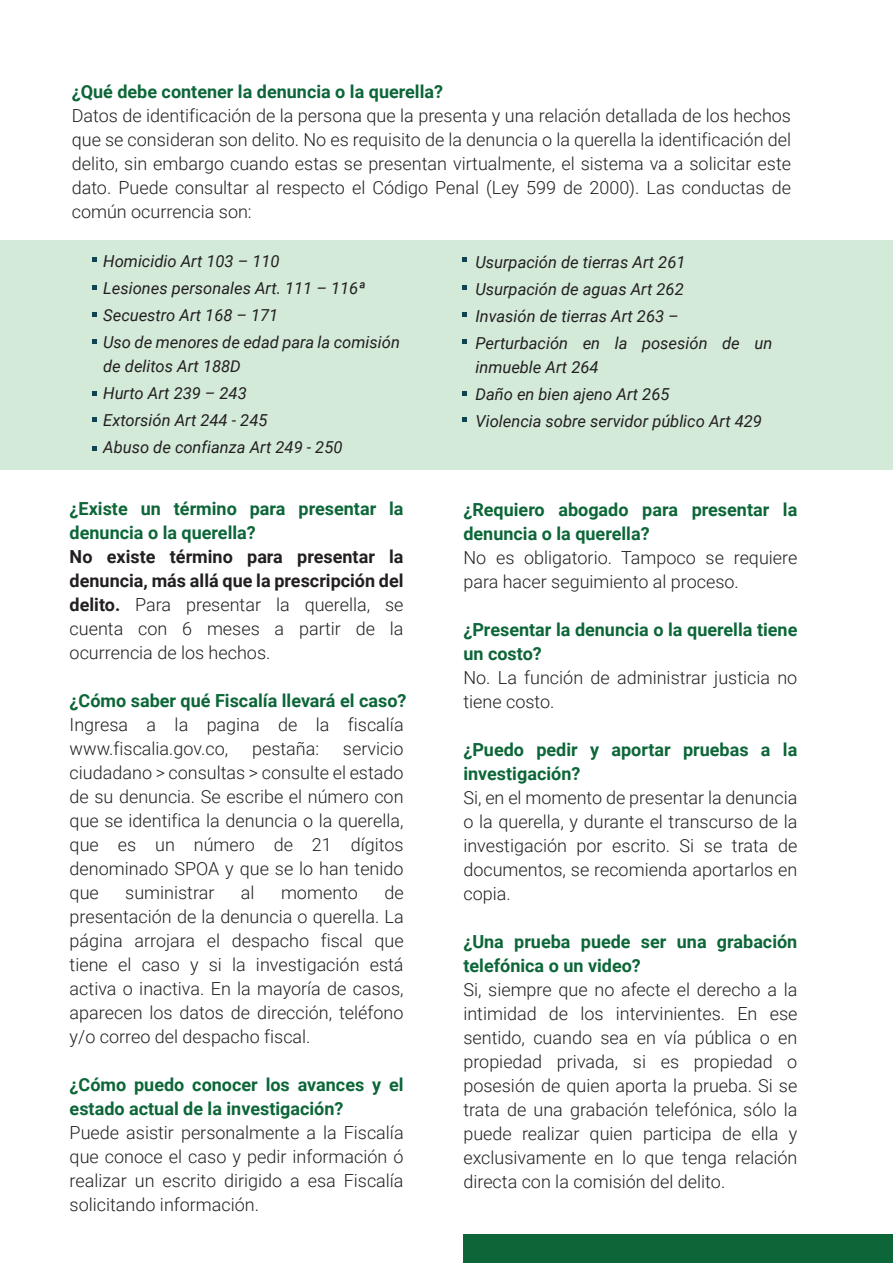
<style>
.page{position:relative;width:893px;height:1263px;background:#fff}
.page>*{position:absolute;margin:0;border:0;box-sizing:border-box;transform-origin:0 0}
.t1{font:300 18px/24px "Roboto";color:#231f20;text-align:justify}
.t2{font:700 18px/24px "Roboto";color:#0c6638}
.t3{font:italic 16.5px/27px "Roboto";color:#231f20}
.s1{font-weight:700}
</style>
<div class="page">
<div style="left:0;top:240px;width:893px;height:230px;background:#d3ead9"></div>
<div style="left:464px;top:1235px;width:429px;height:28px;background:#0c6638"></div>
<svg style="left:93px;top:257px;width:4px;height:5px"></svg>
<svg style="left:93px;top:285px;width:4px;height:4px"></svg>
<svg style="left:93px;top:312px;width:4px;height:4px"></svg>
<svg style="left:93px;top:340px;width:4px;height:4px"></svg>
<svg style="left:93px;top:418px;width:4px;height:4px"></svg>
<svg style="left:93px;top:391px;width:4px;height:4px"></svg>
<svg style="left:93px;top:447px;width:4px;height:4px"></svg>
<svg style="left:462px;top:257px;width:5px;height:5px"></svg>
<svg style="left:462px;top:285px;width:5px;height:4px"></svg>
<svg style="left:462px;top:312px;width:5px;height:4px"></svg>
<svg style="left:462px;top:340px;width:5px;height:4px"></svg>
<svg style="left:462px;top:418px;width:5px;height:4px"></svg>
<svg style="left:462px;top:391px;width:5px;height:4px"></svg>
<p class="t2" style="left:72px;top:79px;width:373px">¿Qué debe contener la denuncia o la querella?</p>
<p class="t1" style="left:72px;top:103px;width:721px">Datos de identificación de la persona que la presenta y una relación detallada de los hechos que se consideran son delito. No es requisito de la denuncia o la querella la identificación del delito, sin embargo cuando estas se presentan virtualmente, el sistema va a solicitar este dato. Puede consultar al respecto el Código Penal (Ley 599 de 2000). Las conductas de común ocurrencia son:</p>
<p class="t3" style="left:103px;top:247px;width:298px">Homicidio Art 103 – 110<br>Lesiones personales Art. 111 – 116ª<br>Secuestro Art 168 – 171<br>Uso de menores de edad para la comisión</p>
<p class="t3" style="left:103px;top:351px;width:241px">de delitos Art 188D<br>Hurto Art 239 – 243<br>Extorsión Art 244 - 245<br>Abuso de confianza Art 249 - 250</p>
<p class="t3" style="left:475px;top:248px;width:298px">Usurpación de tierras Art 261<br>Usurpación de aguas Art 262<br>Invasión de tierras Art 263 –<br>Perturbación en la posesión de un</p>
<p class="t3" style="left:475px;top:353px;width:288px">inmueble Art 264<br>Daño en bien ajeno Art 265<br>Violencia sobre servidor público Art 429</p>
<p class="t2" style="left:70px;top:496px;width:335px">¿Existe un término para presentar la denuncia o la querella?</p>
<p class="t1" style="left:70px;top:544px;width:335px"><span class="s1">No existe término para presentar la denuncia, más allá que la prescripción del delito.</span> Para presentar la querella, se cuenta con 6 meses a partir de la ocurrencia de los hechos.</p>
<p class="t2" style="left:70px;top:688px;width:338px">¿Cómo saber qué Fiscalía llevará el caso?</p>
<p class="t1" style="left:70px;top:712px;width:335px">Ingresa a la pagina de la fiscalía www.fiscalia.gov.co,</p>
<p class="t1" style="left:252px;top:736px;width:69px">pestaña:</p>
<p class="t1" style="left:70px;top:736px;width:335px;text-indent:273px">servicio ciudadano &gt; consultas &gt; consulte el estado de su denuncia. Se escribe el número con que se identifica la denuncia o la querella, que es un número de 21 dígitos denominado SPOA y que se lo han tenido que</p>
<p class="t1" style="left:70px;top:880px;width:335px;text-indent:315px">de presentación de la denuncia o querella. La página arrojara el despacho fiscal que tiene el caso y si la investigación está activa o inactiva. En la mayoría de casos, aparecen los datos de dirección, teléfono y/o correo del despacho fiscal.</p>
<p class="t2" style="left:70px;top:1072px;width:335px">¿Cómo puedo conocer los avances y el estado actual de la investigación?</p>
<p class="t1" style="left:70px;top:1120px;width:335px">Puede asistir personalmente a la Fiscalía que conoce el caso y pedir información ó realizar un escrito dirigido a esa Fiscalía solicitando información.</p>
<p class="t1" style="left:125px;top:880px;width:91px">suministrar</p>
<p class="t1" style="left:241px;top:880px;width:15px">al</p>
<p class="t1" style="left:281px;top:880px;width:78px">momento</p>
<p class="t2" style="left:463px;top:497px;width:335px">¿Requiero abogado para presentar la denuncia o la querella?</p>
<p class="t1" style="left:463px;top:545px;width:335px">No es obligatorio. Tampoco se requiere para hacer seguimiento al proceso.</p>
<p class="t2" style="left:463px;top:617px;width:335px">¿Presentar la denuncia o la querella tiene un costo?</p>
<p class="t1" style="left:463px;top:665px;width:335px">No. La función de administrar justicia no tiene costo.</p>
<p class="t2" style="left:463px;top:737px;width:335px">¿Puedo pedir y aportar pruebas a la investigación?</p>
<p class="t1" style="left:463px;top:785px;width:335px">Si, en el momento de presentar la denuncia o la querella, y durante el transcurso de la investigación por escrito. Si se trata de documentos, se recomienda aportarlos en copia.</p>
<p class="t2" style="left:463px;top:929px;width:335px">¿Una prueba puede ser una grabación telefónica o un video?</p>
<p class="t1" style="left:463px;top:977px;width:335px">Si, siempre que no afecte el derecho a la intimidad de los intervinientes. En ese sentido, cuando sea en vía pública o en propiedad privada, si es propiedad o posesión de quien aporta la prueba. Si se trata de una grabación telefónica, sólo la puede realizar quien participa de ella y exclusivamente en lo que tenga relación directa con la comisión del delito.</p>
</div>
